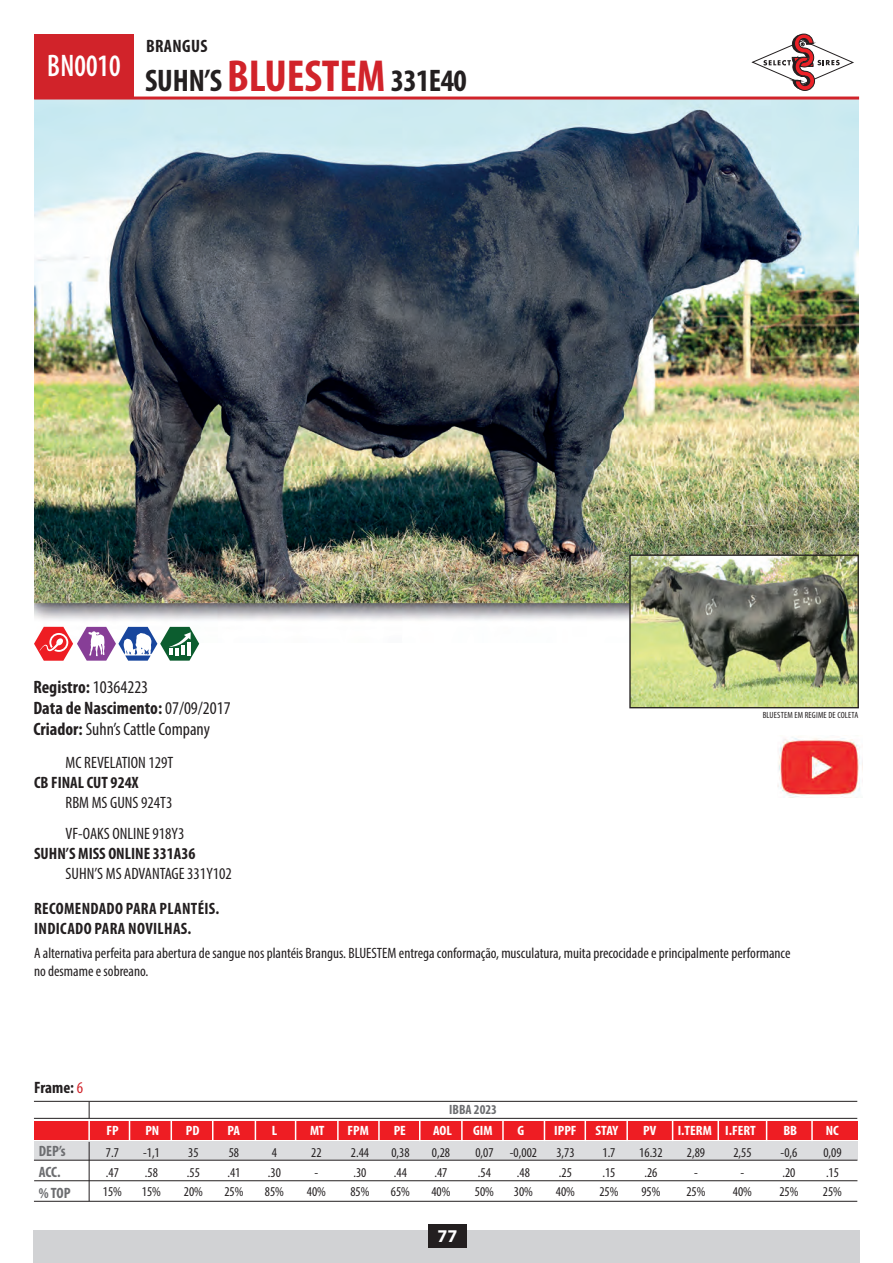
<style>
.page{position:relative;width:893px;height:1263px;background:#fff}
.page>*{position:absolute;margin:0;border:0;box-sizing:border-box;transform-origin:0 0}
.t1{font:700 condensed 31.35px "Myriad Pro";letter-spacing:-.015em;color:#231f20}
.t2{font:600 condensed 31.35px "Myriad Pro";color:#fff;scale:.9 1}
.t3{font:condensed 18px/21px "Myriad Pro";color:#231f20}
.t4{font:700 condensed 18px "Myriad Pro";letter-spacing:.02em;color:#231f20}
.t5{font:700 18px "Myriad Pro";color:#fff}
.t6{font:700 condensed 16.5px/19.8px "Myriad Pro";letter-spacing:.01em;color:#231f20}
.t7{font:condensed 16.5px/31.8px "Myriad Pro";color:#231f20}
.t8{font:condensed 15px/18px "Myriad Pro";color:#231f20}
.t9{font:700 condensed 15px/21px "Myriad Pro";letter-spacing:-.005em;color:#6c6d70}
.t10{font:condensed 13.5px "Myriad Pro";color:#231f20}
.t11{font:700 condensed 13.5px "Myriad Pro";color:#fff;scale:1.06 1}
.t12{font:700 condensed 13.5px "Myriad Pro";color:#6c6d70}
.t13{font:condensed 9px "Myriad Pro";letter-spacing:.02em;color:#231f20}
.s1{font-size:45px;color:#d1232a}
.s2{font-weight:700}
.s3{font-weight:400;color:#d1232a}
</style>
<div class="page">
<div style="left:34px;top:1230px;width:826px;height:33px;background:#d1d2d4"></div>
<div style="left:428px;top:1224px;width:38px;height:24px;background:#231f20"></div>
<div style="left:34px;top:1121px;width:823px;height:19px;background:#ee1d23"></div>
<div style="left:34px;top:1141px;width:823px;height:19px;background:#dcdddf"></div>
<hr style="left:89px;top:1142px;width:1px;height:59px;background:#231f20">
<svg style="left:89px;top:1102px;width:1px;height:16px"></svg>
<hr style="left:88px;top:1120px;width:2px;height:20px;background:#fff">
<svg style="left:129px;top:1121px;width:1px;height:19px"></svg>
<svg style="left:171px;top:1121px;width:1px;height:19px"></svg>
<svg style="left:212px;top:1121px;width:1px;height:19px"></svg>
<svg style="left:255px;top:1121px;width:1px;height:19px"></svg>
<svg style="left:295px;top:1121px;width:1px;height:19px"></svg>
<hr style="left:337px;top:1120px;width:2px;height:20px;background:#fff">
<hr style="left:378px;top:1120px;width:2px;height:20px;background:#fff">
<hr style="left:34px;top:1101px;width:823px;height:1px;background:#231f20">
<hr style="left:34px;top:1118px;width:823px;height:1px;background:#231f20">
<svg style="left:419px;top:1121px;width:1px;height:19px"></svg>
<hr style="left:461px;top:1120px;width:2px;height:21px;background:#fff">
<hr style="left:502px;top:1120px;width:2px;height:21px;background:#fff">
<svg style="left:544px;top:1121px;width:1px;height:19px"></svg>
<svg style="left:585px;top:1121px;width:1px;height:19px"></svg>
<hr style="left:626px;top:1120px;width:2px;height:21px;background:#fff">
<svg style="left:672px;top:1121px;width:1px;height:19px"></svg>
<hr style="left:717px;top:1120px;width:2px;height:21px;background:#fff">
<svg style="left:766px;top:1121px;width:1px;height:19px"></svg>
<hr style="left:811px;top:1120px;width:2px;height:21px;background:#fff">
<hr style="left:34px;top:1180px;width:823px;height:1px;background:#231f20">
<hr style="left:34px;top:1160px;width:823px;height:1px;background:#231f20">
<hr style="left:34px;top:1201px;width:823px;height:1px;background:#231f20">
<img style="left:34px;top:100px;width:824px;height:527px">
<img style="left:631px;top:556px;width:226px;height:150px">
<div style="left:629px;top:554px;width:230px;height:154px;border:1px solid #231f20"></div>
<svg style="left:34px;top:627px;width:165px;height:34px"></svg>
<div style="left:34px;top:34px;width:100px;height:64px;background:#d1232a"></div>
<svg style="left:751px;top:34px;width:103px;height:57px"></svg>
<hr style="left:34px;top:97px;width:825px;height:3px;background:#d1232a">
<img style="left:777px;top:736px;width:83px;height:61px">
<h1 class="t2" style="left:47px;top:47px;width:83px">BN0010</h1>
<h2 class="t4" style="left:146px;top:35px;width:63px">BRANGUS</h2>
<h1 class="t1" style="left:145px;top:61px;width:323px">SUHN’S <span class="s1">BLUESTEM</span> 331E40</h1>
<h2 class="t3" style="left:33px;top:677px;width:199px"><span class="s2">Registro:</span> 10364223<br><span class="s2">Data de Nascimento:</span> 07/09/2017<br><span class="s2">Criador:</span> Suhn’s Cattle Company</h2>
<p class="t7" style="left:66px;top:746px;width:109px">MC REVELATION 129T</p>
<p class="t6" style="left:34px;top:772px;width:106px">CB FINAL CUT 924X</p>
<p class="t7" style="left:66px;top:786px;width:120px">RBM MS GUNS 924T3<br>VF-OAKS ONLINE 918Y3</p>
<p class="t6" style="left:34px;top:843px;width:163px">SUHN’S MISS ONLINE 331A36</p>
<p class="t7" style="left:66px;top:857px;width:168px">SUHN’S MS ADVANTAGE 331Y102</p>
<p class="t13" style="left:763px;top:710px;width:97px">BLUESTEM EM REGIME DE COLETA</p>
<p class="t6" style="left:34px;top:898px;width:187px">RECOMENDADO PARA PLANTÉIS.<br>INDICADO PARA NOVILHAS.</p>
<p class="t8" style="left:34px;top:944px;width:758px">A alternativa perfeita para abertura de sangue nos plantéis Brangus. BLUESTEM entrega conformação, musculatura, muita precocidade e principalmente performance no desmame e sobreano.</p>
<p class="t6" style="left:34px;top:1077px;width:51px">Frame: <span class="s3">6</span></p>
<p class="t9" style="left:39px;top:1140px;width:33px">DEP’s<br>ACC. % TOP</p>
<p class="t12" style="left:449px;top:1101px;width:49px">IBBA 2023</p>
<p class="t11" style="left:106px;top:1122px;width:13px">FP</p>
<p class="t11" style="left:145px;top:1122px;width:15px">PN</p>
<p class="t11" style="left:186px;top:1122px;width:14px">PD</p>
<p class="t11" style="left:227px;top:1122px;width:13px">PA</p>
<p class="t11" style="left:272px;top:1122px;width:7px">L</p>
<p class="t11" style="left:310px;top:1122px;width:15px">MT</p>
<p class="t11" style="left:348px;top:1122px;width:22px">FPM</p>
<p class="t11" style="left:394px;top:1122px;width:13px">PE</p>
<p class="t11" style="left:433px;top:1122px;width:19px">AOL</p>
<p class="t11" style="left:473px;top:1122px;width:20px">GIM</p>
<p class="t11" style="left:517px;top:1122px;width:8px">G</p>
<p class="t11" style="left:554px;top:1122px;width:23px">IPPF</p>
<p class="t11" style="left:595px;top:1122px;width:23px">STAY</p>
<p class="t11" style="left:643px;top:1122px;width:14px">PV</p>
<p class="t11" style="left:678px;top:1122px;width:75px">I.TERM I.FERT</p>
<p class="t11" style="left:783px;top:1122px;width:15px">BB</p>
<p class="t11" style="left:826px;top:1122px;width:14px">NC</p>
<p class="t10" style="left:106px;top:1144px;width:15px">7.7</p>
<p class="t10" style="left:143px;top:1144px;width:18px">-1,1</p>
<p class="t10" style="left:188px;top:1144px;width:12px">35</p>
<p class="t10" style="left:229px;top:1144px;width:12px">58</p>
<p class="t10" style="left:272px;top:1144px;width:7px">4</p>
<p class="t10" style="left:311px;top:1144px;width:12px">22</p>
<p class="t10" style="left:351px;top:1144px;width:20px">2.44</p>
<p class="t10" style="left:391px;top:1144px;width:20px">0,38</p>
<p class="t10" style="left:432px;top:1144px;width:20px">0,28</p>
<p class="t10" style="left:475px;top:1144px;width:63px">0,07 -0,002</p>
<p class="t10" style="left:556px;top:1144px;width:20px">3,73</p>
<p class="t10" style="left:602px;top:1144px;width:15px">1.7</p>
<p class="t10" style="left:639px;top:1144px;width:25px">16.32</p>
<p class="t10" style="left:687px;top:1144px;width:20px">2,89</p>
<p class="t10" style="left:733px;top:1144px;width:20px">2,55</p>
<p class="t10" style="left:781px;top:1144px;width:18px">-0,6</p>
<p class="t10" style="left:823px;top:1144px;width:20px">0,09</p>
<p class="t10" style="left:106px;top:1164px;width:15px">.47</p>
<p class="t10" style="left:145px;top:1164px;width:15px">.58</p>
<p class="t10" style="left:187px;top:1164px;width:15px">.55</p>
<p class="t10" style="left:227px;top:1164px;width:15px">.41</p>
<p class="t10" style="left:268px;top:1164px;width:15px">.30</p>
<p class="t10" style="left:315px;top:1164px;width:5px">-</p>
<p class="t10" style="left:353px;top:1164px;width:15px">.30</p>
<p class="t10" style="left:394px;top:1164px;width:15px">.44</p>
<p class="t10" style="left:434px;top:1164px;width:15px">.47</p>
<p class="t10" style="left:478px;top:1164px;width:15px">.54</p>
<p class="t10" style="left:517px;top:1164px;width:15px">.48</p>
<p class="t10" style="left:559px;top:1164px;width:15px">.25</p>
<p class="t10" style="left:602px;top:1164px;width:15px">.15</p>
<p class="t10" style="left:644px;top:1164px;width:15px">.26</p>
<p class="t10" style="left:694px;top:1164px;width:5px">-</p>
<p class="t10" style="left:741px;top:1164px;width:5px">-</p>
<p class="t10" style="left:782px;top:1164px;width:15px">.20</p>
<p class="t10" style="left:826px;top:1164px;width:15px">.15</p>
<p class="t10" style="left:103px;top:1183px;width:21px">15%</p>
<p class="t10" style="left:142px;top:1183px;width:21px">15%</p>
<p class="t10" style="left:184px;top:1183px;width:21px">20%</p>
<p class="t10" style="left:224px;top:1183px;width:21px">25%</p>
<p class="t10" style="left:265px;top:1183px;width:21px">85%</p>
<p class="t10" style="left:307px;top:1183px;width:21px">40%</p>
<p class="t10" style="left:350px;top:1183px;width:21px">85%</p>
<p class="t10" style="left:391px;top:1183px;width:21px">65%</p>
<p class="t10" style="left:431px;top:1183px;width:21px">40%</p>
<p class="t10" style="left:475px;top:1183px;width:21px">50%</p>
<p class="t10" style="left:514px;top:1183px;width:21px">30%</p>
<p class="t10" style="left:556px;top:1183px;width:21px">40%</p>
<p class="t10" style="left:599px;top:1183px;width:21px">25%</p>
<p class="t10" style="left:641px;top:1183px;width:21px">95%</p>
<p class="t10" style="left:686px;top:1183px;width:21px">25%</p>
<p class="t10" style="left:733px;top:1183px;width:21px">40%</p>
<p class="t10" style="left:779px;top:1183px;width:21px">25%</p>
<p class="t10" style="left:823px;top:1183px;width:21px">25%</p>
<h2 class="t5" style="left:437px;top:1225px;width:21px">77</h2>
</div>
